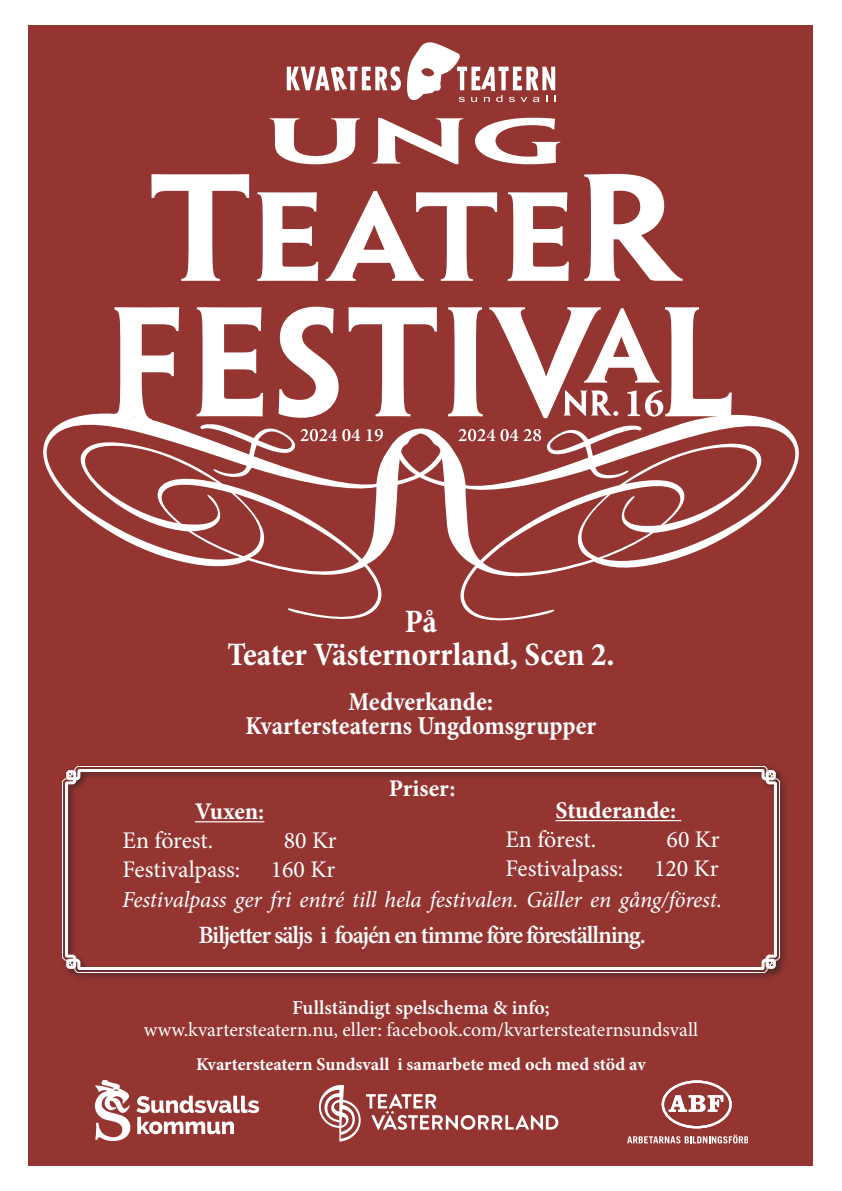
<style>
.page{position:relative;width:842px;height:1191px;background:#fff}
.page>*{position:absolute;margin:0;border:0;box-sizing:border-box;transform-origin:0 0}
.t1{font:700 condensed 33px "Minion Pro";letter-spacing:-.005em;color:#fff}
.t2{font:700 condensed 26px "Minion Pro";letter-spacing:-.005em;color:#fff}
.t3{font:600 24.9px "Minion Pro";letter-spacing:-.05em;color:#fff}
.t4{font:23.9px "Minion Pro";letter-spacing:-.005em;color:#fff}
.t5{font:700 23.9px "Minion Pro";letter-spacing:-.005em;color:#fff}
.t6{font:italic 22.9px "Minion Pro";letter-spacing:-.01em;color:#fff}
.t7{font:19.9px "Minion Pro";color:#fff}
.t8{font:600 19.9px "Minion Pro";color:#fff}
.t9{font:700 18px "Minion Pro";color:#fff}
</style>
<div class="page">
<div style="left:29px;top:25px;width:784px;height:1140px;background:#943532"></div>
<svg style="left:287px;top:42px;width:268px;height:60px"></svg>
<div style="left:59px;top:763px;width:730px;height:219px;background:#231f20;opacity:.75"></div>
<svg style="left:62px;top:765px;width:718px;height:208px"></svg>
<svg style="left:64px;top:767px;width:714px;height:204px"></svg>
<hr style="left:556px;top:820px;width:125px;height:1px;background:#fff">
<hr style="left:195px;top:821px;width:69px;height:1px;background:#fff">
<svg style="left:151px;top:174px;width:98px;height:107px"></svg>
<svg style="left:257px;top:192px;width:61px;height:89px"></svg>
<svg style="left:326px;top:191px;width:171px;height:90px"></svg>
<svg style="left:508px;top:192px;width:61px;height:89px"></svg>
<svg style="left:584px;top:174px;width:99px;height:107px"></svg>
<svg style="left:270px;top:118px;width:90px;height:46px"></svg>
<svg style="left:373px;top:118px;width:90px;height:46px"></svg>
<svg style="left:475px;top:118px;width:85px;height:46px"></svg>
<svg style="left:114px;top:307px;width:65px;height:105px"></svg>
<svg style="left:197px;top:307px;width:66px;height:105px"></svg>
<svg style="left:279px;top:307px;width:60px;height:105px"></svg>
<svg style="left:349px;top:307px;width:88px;height:105px"></svg>
<svg style="left:448px;top:307px;width:35px;height:105px"></svg>
<svg style="left:43px;top:412px;width:756px;height:208px"></svg>
<svg style="left:489px;top:307px;width:243px;height:111px"></svg>
<svg style="left:319px;top:1085px;width:239px;height:56px"></svg>
<svg style="left:662px;top:1080px;width:70px;height:48px"></svg>
<svg style="left:627px;top:1134px;width:120px;height:9px"></svg>
<svg style="left:95px;top:1080px;width:164px;height:61px"></svg>
<p class="t1" style="left:405px;top:598px;width:34px">På</p>
<p class="t1" style="left:227px;top:631px;width:389px">Teater Västernorrland, Scen 2.</p>
<p class="t2" style="left:349px;top:683px;width:146px">Medverkande:</p>
<p class="t2" style="left:246px;top:707px;width:352px">Kvartersteaterns Ungdomsgrupper</p>
<p class="t5" style="left:389px;top:771px;width:68px">Priser:</p>
<p class="t5" style="left:556px;top:793px;width:122px">Studerande:</p>
<p class="t4" style="left:505px;top:823px;width:92px">En förest.</p>
<p class="t4" style="left:667px;top:823px;width:55px">60 Kr</p>
<p class="t4" style="left:505px;top:852px;width:119px">Festivalpass:</p>
<p class="t4" style="left:654px;top:852px;width:66px">120 Kr</p>
<p class="t5" style="left:195px;top:795px;width:71px">Vuxen:</p>
<p class="t4" style="left:122px;top:824px;width:92px">En förest.</p>
<p class="t4" style="left:284px;top:824px;width:55px">80 Kr</p>
<p class="t4" style="left:122px;top:853px;width:119px">Festivalpass:</p>
<p class="t4" style="left:271px;top:853px;width:66px">160 Kr</p>
<p class="t6" style="left:122px;top:884px;width:601px">Festivalpass ger fri entré till hela festivalen. Gäller en gång/förest.</p>
<p class="t3" style="left:198px;top:918px;width:449px">Biljetter säljs i foajén en timme före föreställning.</p>
<p class="t8" style="left:292px;top:994px;width:259px">Fullständigt spelschema &amp; info;</p>
<p class="t7" style="left:144px;top:1016px;width:556px">www.kvartersteatern.nu, eller: facebook.com/kvartersteaternsundsvall</p>
<p class="t9" style="left:196px;top:1051px;width:451px">Kvartersteatern Sundsvall i samarbete med och med stöd av</p>
</div>
